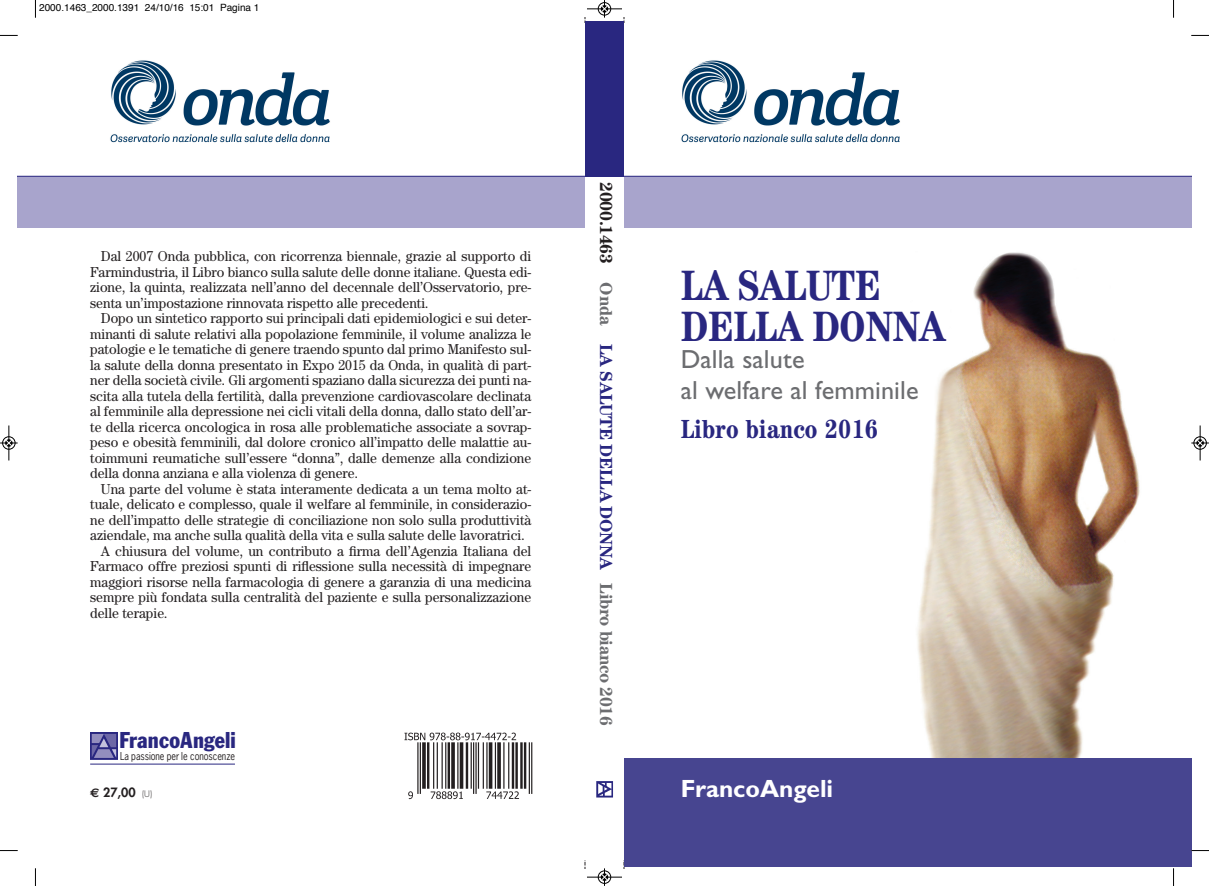
<style>
.page{position:relative;width:1209px;height:886px;background:#fff}
.page>*{position:absolute;margin:0;border:0;box-sizing:border-box;transform-origin:0 0}
.t1{font:700 condensed 42.5px/41.2px "Century";letter-spacing:-.01em;color:#292780}
.t2{font:26.25px/31.2px "Gill Sans";letter-spacing:.005em;color:#6c6d70}
.t3{font:700 condensed 26.25px "Century";letter-spacing:.01em;color:#292780}
.t4{font:700 25px "Gill Sans";color:#fff}
.t5{font:condensed 22.5px "Franklin Gothic";letter-spacing:.005em;color:#292780}
.t6{font:700 17.5px "Century";letter-spacing:-.025em;color:#6c6d70}
.t7{font:14.38px/15.5px "Century";color:#231f20;text-align:justify;scale:.95 1}
.t8{font:800 12.5px "Futura";color:#231f20}
.t9{font:10.25px "News Gothic";letter-spacing:-.005em;color:#231f20;scale:.88 1}
.t10{font:10px "Helvetica";color:#000}
.s1{color:#231f20}
.s2{color:#292780}
.s3{font-family:"Euro Sans";font-weight:700}
.s4{font-weight:300;font-size:8.75px}
</style>
<div class="page">
<svg style="left:584px;top:18px;width:1px;height:850px"></svg>
<div style="left:577px;top:23px;width:60px;height:836px;background:#fff"></div>
<div style="left:18px;top:177px;width:567px;height:51px;background:#a8a4cc"></div>
<div style="left:624px;top:176px;width:567px;height:51px;background:#a8a4cc"></div>
<hr style="left:18px;top:176px;width:1173px;height:1px;background:#292780">
<img style="left:917px;top:252px;width:223px;height:506px">
<div style="left:624px;top:758px;width:567px;height:109px;background:#474590"></div>
<div style="left:585px;top:21px;width:39px;height:156px;background:#292780"></div>
<img style="left:596px;top:781px;width:17px;height:16px">
<img style="left:90px;top:732px;width:28px;height:28px">
<hr style="left:90px;top:764px;width:145px;height:1px;background:#292780">
<img style="left:110px;top:60px;width:220px;height:83px">
<img style="left:681px;top:60px;width:219px;height:83px">
<img style="left:404px;top:732px;width:129px;height:67px">
<svg style="left:35px;top:0;width:1px;height:18px"></svg>
<svg style="left:0;top:35px;width:18px;height:1px"></svg>
<svg style="left:1173px;top:0;width:1px;height:18px"></svg>
<svg style="left:1191px;top:35px;width:17px;height:1px"></svg>
<svg style="left:35px;top:868px;width:1px;height:18px"></svg>
<svg style="left:0;top:850px;width:18px;height:1px"></svg>
<svg style="left:1173px;top:868px;width:1px;height:18px"></svg>
<svg style="left:1191px;top:850px;width:17px;height:1px"></svg>
<div style="left:597px;top:2px;width:14px;height:14px;border:1px solid #fff;border-radius:50%"></div>
<hr style="left:587px;top:9px;width:35px;height:1px;background:#000">
<div style="left:598px;top:2px;width:13px;height:13px;border:1px solid #000;border-radius:50%"></div>
<svg style="left:601px;top:0;width:6px;height:18px"></svg>
<div style="left:597px;top:870px;width:14px;height:14px;border:1px solid #fff;border-radius:50%"></div>
<hr style="left:587px;top:877px;width:35px;height:1px;background:#000">
<div style="left:598px;top:871px;width:13px;height:12px;border:1px solid #000;border-radius:50%"></div>
<svg style="left:601px;top:868px;width:6px;height:18px"></svg>
<div style="left:2px;top:436px;width:14px;height:14px;border:1px solid #fff;border-radius:50%"></div>
<hr style="left:9px;top:425px;width:1px;height:35px;background:#000">
<div style="left:2px;top:437px;width:13px;height:12px;border:1px solid #000;border-radius:50%"></div>
<svg style="left:0;top:440px;width:18px;height:6px"></svg>
<div style="left:1193px;top:436px;width:13px;height:14px;border:1px solid #fff;border-radius:50%"></div>
<hr style="left:1199px;top:425px;width:1px;height:35px;background:#000">
<div style="left:1193px;top:437px;width:13px;height:12px;border:1px solid #000;border-radius:50%"></div>
<svg style="left:1191px;top:440px;width:17px;height:6px"></svg>
<p class="t10" style="left:39px;top:4px;width:222px">2000.1463_2000.1391 24/10/16 15:01 Pagina 1</p>
<p class="t7" style="left:90px;top:250px;width:466px;text-indent:11px">Dal 2007 Onda pubblica, con ricorrenza biennale, grazie al supporto di Farmindustria, il Libro bianco sulla salute delle donne italiane. Questa edi&shy;zione, la quinta, realizzata nell’anno del decennale dell’Osservatorio, pre&shy;senta un’impostazione rinnovata rispetto alle precedenti.</p>
<p class="t7" style="left:90px;top:312px;width:466px;text-indent:11px">Dopo un sintetico rapporto sui principali dati epidemiologici e sui deter&shy;minanti di salute relativi alla popolazione femminile, il volume analizza le patologie e le tematiche di genere traendo spunto dal primo Manifesto sul&shy;la salute della donna presentato in Expo 2015 da Onda, in qualità di part&shy;ner della società civile. Gli argomenti spaziano dalla sicurezza dei punti na&shy;scita alla tutela della fertilità, dalla prevenzione cardiovascolare declinata al femminile alla depressione nei cicli vitali della donna, dallo stato dell’ar&shy;te della ricerca oncologica in rosa alle problematiche associate a sovrap&shy;peso e obesità femminili, dal dolore cronico all’impatto delle malattie au&shy;toimmuni reumatiche sull’essere “donna”, dalle demenze alla condizione della donna anziana e alla violenza di genere.</p>
<p class="t7" style="left:101px;top:482px;width:454px">Una parte del volume è stata interamente dedicata a un tema molto at-</p>
<p class="t7" style="left:90px;top:498px;width:466px">tuale, delicato e complesso, quale il welfare al femminile, in considerazio-</p>
<p class="t7" style="left:90px;top:513px;width:466px">ne dell’impatto delle strategie di conciliazione non solo sulla produttività</p>
<p class="t7" style="left:90px;top:529px;width:459px">aziendale, ma anche sulla qualità della vita e sulla salute delle lavoratrici.</p>
<p class="t7" style="left:101px;top:544px;width:454px">A chiusura del volume, un contributo a firma dell’Agenzia Italiana del</p>
<p class="t7" style="left:90px;top:560px;width:466px">Farmaco offre preziosi spunti di riflessione sulla necessità di impegnare</p>
<p class="t7" style="left:90px;top:575px;width:466px">maggiori risorse nella farmacologia di genere a garanzia di una medicina</p>
<p class="t7" style="left:90px;top:591px;width:466px">sempre più fondata sulla centralità del paziente e sulla personalizzazione</p>
<p class="t7" style="left:90px;top:606px;width:83px">delle terapie.</p>
<h3 class="t5" style="left:119px;top:732px;width:118px">FrancoAngeli</h3>
<p class="t9" style="left:120px;top:752px;width:132px">La passione per le conoscenze</p>
<p class="t6" style="left:612px;top:182px;width:545px;rotate:90deg"><span class="s1">2000.1463</span> Onda <span class="s2">LA SALUTE DELLA DONNA</span> Libro bianco 2016</p>
<h1 class="t1" style="left:680px;top:269px;width:266px">LA SALUTE<br>DELLA DONNA</h1>
<h2 class="t2" style="left:680px;top:346px;width:239px">Dalla salute<br>al welfare al femminile</h2>
<h2 class="t3" style="left:680px;top:420px;width:199px">Libro bianco 2016</h2>
<p class="t8" style="left:90px;top:786px;width:63px"><span class="s3">€</span> 27,00 <span class="s4">(U)</span></p>
<h3 class="t4" style="left:680px;top:780px;width:154px">FrancoAngeli</h3>
</div>
